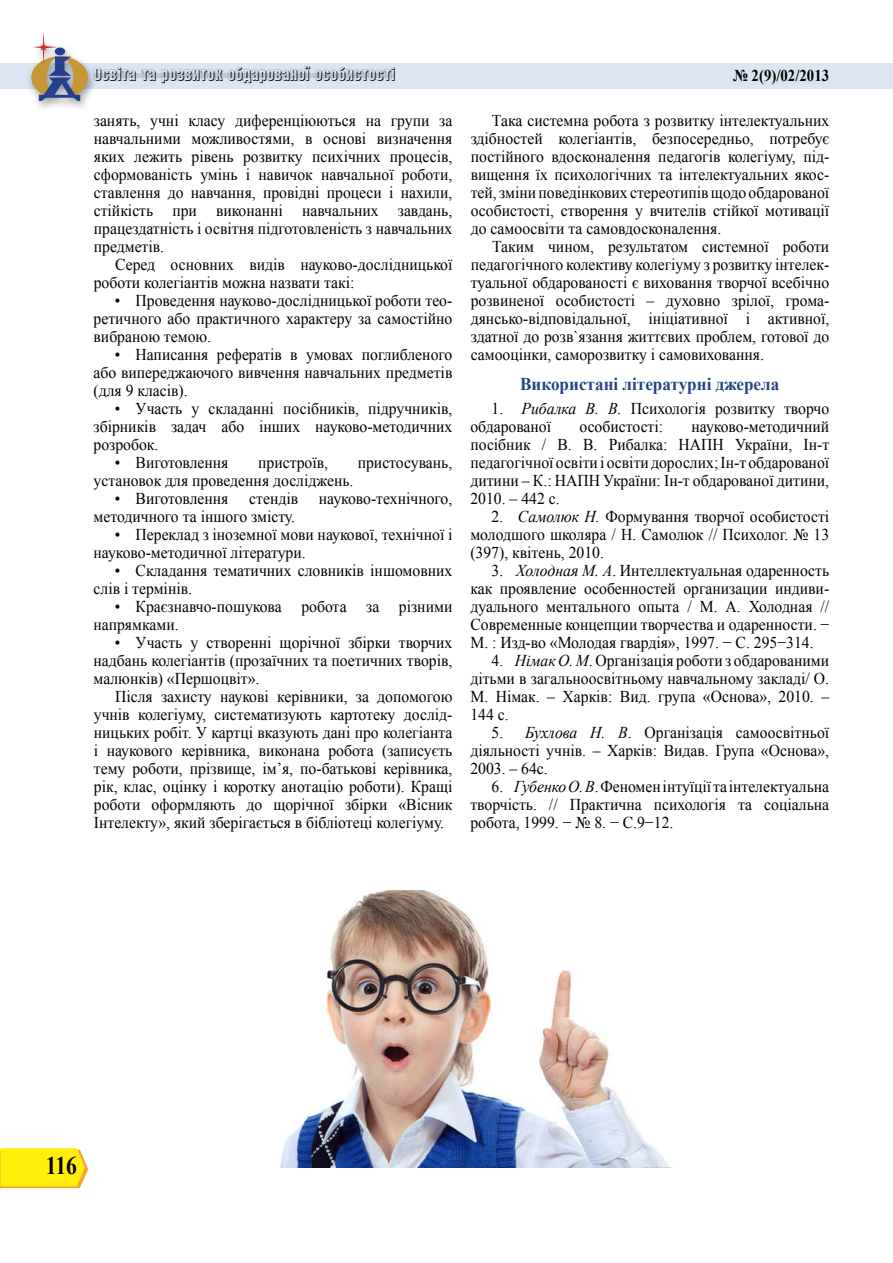
<style>
.page{position:relative;width:893px;height:1263px;background:#fff}
.page>*{position:absolute;margin:0;border:0;box-sizing:border-box;transform-origin:0 0}
.t1{font:700 25.5px "Times New Roman";color:#000;scale:.85 1}
.t2{font:18px "Helios Compr Shadow";color:#000;scale:.9 1}
.t3{font:700 18px "Times New Roman";color:#244285;scale:.95 1}
.t4{font:16.5px/18px "Times New Roman";color:#000;text-align:justify;scale:.95 1}
.t5{font:700 16.5px "Times New Roman";color:#000;scale:.9 1}
.s1{font-style:italic}
</style>
<div class="page">
<div style="left:1px;top:63px;width:892px;height:26px;background:#dce6f2"></div>
<svg style="left:0;top:1148px;width:88px;height:40px;background:#feea18"></svg>
<hr style="left:94px;top:73px;width:300px;height:4px;background:#c2cad5">
<div style="left:26px;top:30px;width:72px;height:82px;background:#000;opacity:.37"></div>
<svg style="left:31px;top:31px;width:57px;height:70px"></svg>
<img style="left:280px;top:890px;width:389px;height:277px">
<p class="t2" style="left:94px;top:64px;width:337px">Освіта та розвиток обдарованої особистості</p>
<p class="t4" style="left:94px;top:111px;width:379px">занять, учні класу диференціюються на групи за навчальними можливостями, в основі визначення яких лежить рівень розвитку психічних процесів, сформованість умінь і навичок навчальної роботи, ставлення до навчання, провідні процеси і нахили, стійкість при виконанні навчальних завдань, працездатність і освітня підготовленість з навчальних предметів.</p>
<p class="t4" style="left:94px;top:255px;width:379px;text-indent:21px">Серед основних видів науково-дослідницької роботи колегіантів можна назвати такі:</p>
<p class="t4" style="left:94px;top:291px;width:379px;text-indent:21px">• Проведення науково-дослідницької роботи тео&shy;ретичного або практичного характеру за самостійно вибраною темою.</p>
<p class="t4" style="left:94px;top:345px;width:379px;text-indent:21px">• Написання рефератів в умовах поглибленого або випереджаючого вивчення навчальних предметів (для 9 класів).</p>
<p class="t4" style="left:94px;top:399px;width:379px;text-indent:21px">• Участь у складанні посібників, підручників, збірників задач або інших науково-методичних розробок.</p>
<p class="t4" style="left:115px;top:453px;width:121px">• Виготовлення</p>
<p class="t4" style="left:258px;top:453px;width:75px">пристроїв,</p>
<p class="t4" style="left:358px;top:453px;width:101px">пристосувань,</p>
<p class="t4" style="left:94px;top:471px;width:275px">установок для проведення досліджень.</p>
<p class="t4" style="left:115px;top:489px;width:121px">• Виготовлення</p>
<p class="t4" style="left:249px;top:489px;width:53px">стендів</p>
<p class="t4" style="left:319px;top:489px;width:142px">науково-технічного,</p>
<p class="t4" style="left:94px;top:507px;width:214px">методичного та іншого змісту.</p>
<p class="t4" style="left:94px;top:525px;width:379px;text-indent:21px">• Переклад з іноземної мови наукової, технічної і науково-методичної літератури.</p>
<p class="t4" style="left:94px;top:561px;width:379px;text-indent:21px">• Складання тематичних словників іншомовних слів і термінів.</p>
<p class="t4" style="left:94px;top:597px;width:379px;text-indent:21px">• Краєзнавчо-пошукова робота за різними напрямками.</p>
<p class="t4" style="left:94px;top:633px;width:379px;text-indent:21px">• Участь у створенні щорічної збірки творчих надбань колегіантів (прозаїчних та поетичних творів, малюнків) «Першоцвіт».</p>
<p class="t4" style="left:94px;top:687px;width:379px;text-indent:21px">Після захисту наукові керівники, за допомогою учнів колегіуму, систематизують картотеку дослід&shy;ницьких робіт. У картці вказують дані про колегіанта і наукового керівника, виконана робота (записуєть тему роботи, прізвище, ім’я, по-батькові керівника, рік, клас, оцінку і коротку анотацію роботи). Кращі роботи оформляють до щорічної збірки «Вісник Інтелекту», який зберігається в бібліотеці колегіуму.</p>
<p class="t5" style="left:733px;top:64px;width:108px">№ 2(9)/02/2013</p>
<p class="t4" style="left:471px;top:111px;width:379px;text-indent:21px">Така системна робота з розвитку інтелектуальних здібностей колегіантів, безпосередньо, потребує постійного вдосконалення педагогів колегіуму, під&shy;вищення їх психологічних та інтелектуальних якос&shy;тей,зміни поведінкових стереотипівщодо обдарованої особистості, створення у вчителів стійкої мотивації до самоосвіти та самовдосконалення.</p>
<p class="t4" style="left:471px;top:237px;width:379px;text-indent:21px">Таким чином, результатом системної роботи педагогічного колективу колегіуму з розвитку інтелек&shy;туальної обдарованості є виховання творчої всебічно розвиненої особистості – духовно зрілої, грома&shy;дянсько-відповідальної, ініціативної і активної, здатної до розв`язання життєвих проблем, готової до самооцінки, саморозвитку і самовиховання.</p>
<p class="t3" style="left:520px;top:372px;width:274px">Використані літературні джерела</p>
<p class="t4" style="left:470px;top:399px;width:379px;text-indent:21px">1. <span class="s1">Рибалка В. В.</span> Психологія розвитку творчо обдарованої</p>
<p class="t4" style="left:579px;top:417px;width:90px">особистості:</p>
<p class="t4" style="left:470px;top:417px;width:379px;text-indent:221px">науково-методичний посібник / В. В. Рибалка: НАПН України, Ін-т педагогічної освіти і освіти дорослих;Ін-т обдарованої дитини – К.: НАПН України: Ін-т обдарованої дитини, 2010. – 442 с.</p>
<p class="t4" style="left:470px;top:507px;width:379px;text-indent:21px">2. <span class="s1">Самолюк Н.</span> Формування творчої особистості молодшого школяра / Н. Самолюк // Психолог. № 13 (397), квітень, 2010.</p>
<p class="t4" style="left:470px;top:561px;width:379px;text-indent:21px">3. <span class="s1">Холодная М. А</span>. Интеллектуальная одаренность как проявление особенностей организации индиви&shy;дуального ментального опыта / М. А. Холодная // Современные концепции творчества и одаренности. − М. : Изд-во «Молодая гвардія», 1997. − С. 295−314.</p>
<p class="t4" style="left:470px;top:651px;width:379px;text-indent:21px">4. <span class="s1">Німак О. М</span>. Організація роботи з обдарованими дітьми в загальноосвітньому навчальному закладі/ О.<br>М. Німак. – Харків: Вид. група «Основа», 2010. – 144 с.</p>
<p class="t4" style="left:470px;top:723px;width:379px;text-indent:21px">5. <span class="s1">Бухлова Н. В</span>. Організація самоосвітньої діяльності учнів. – Харків: Видав. Група «Основа», 2003. – 64с.</p>
<p class="t4" style="left:470px;top:777px;width:379px;text-indent:21px">6. <span class="s1">Губенко О. В</span>.Феноменінтуїціїтаінтелектуальна творчість. // Практична психологія та соціальна робота, 1999. − № 8. − С.9−12.</p>
<h1 class="t1" style="left:46px;top:1148px;width:38px">116</h1>
</div>
